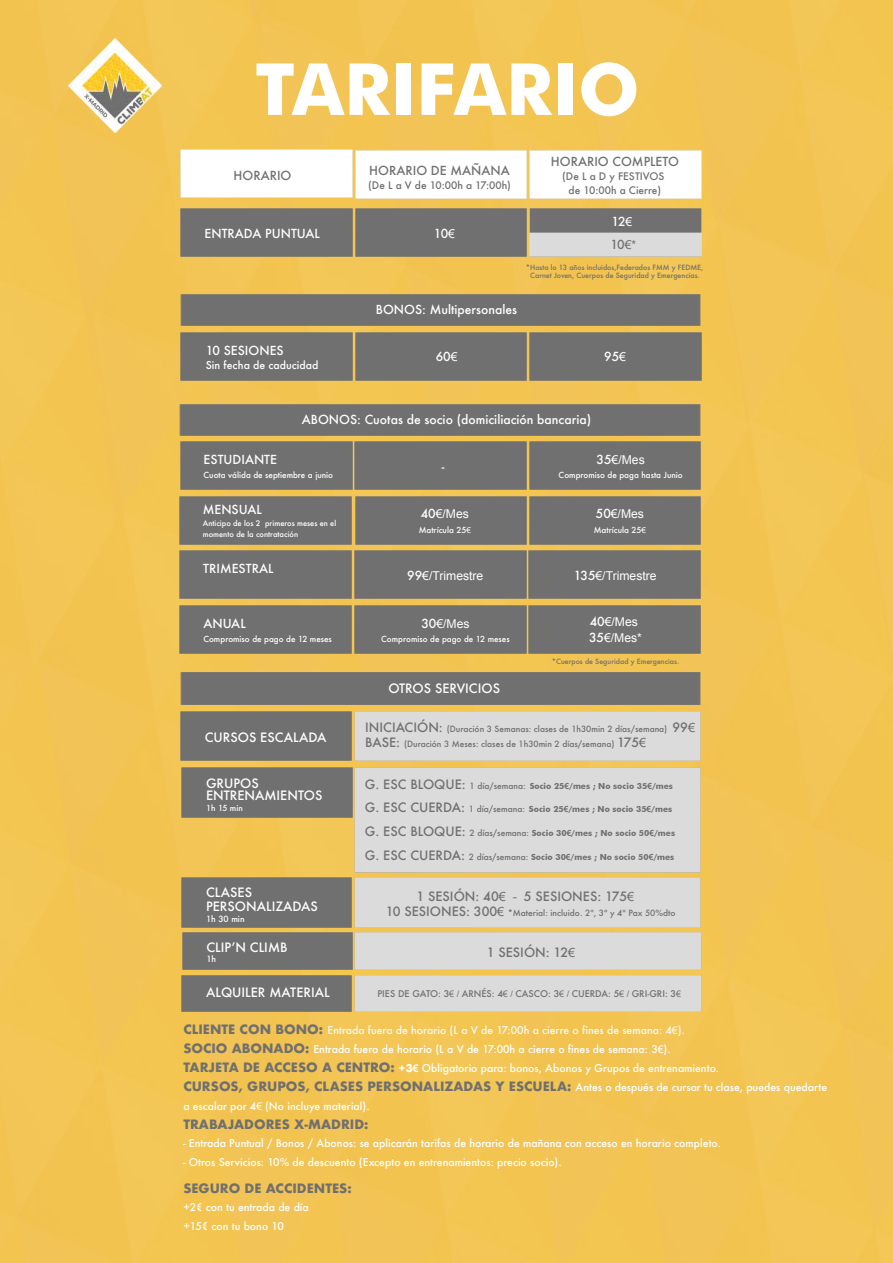
<style>
.page{position:relative;width:893px;height:1263px;background:#f3c454}
.page>*{position:absolute;margin:0;border:0;box-sizing:border-box;transform-origin:0 0}
.t1{font:700 72px "Futura BT";color:#fff}
.t2{font:700 12.6px "Futura";color:#707070}
.t3{font:500 12.6px/11.7px "Futura";color:#fff}
.t4{font:500 12.6px "Futura";color:#707070}
.t5{font:500 12.15px "Futura";color:#fff}
.t6{font:12.15px/15.8px "Arial";color:#fff}
.t7{font:500 12.15px "Futura";color:#707070}
.t8{font:500 10.5px/18.9px "Futura";color:#fff}
.t9{font:500 10.2px/14.2px "Futura";color:#707070;text-align:center}
.t10{font:500 9px "Futura";color:#707070}
.t11{font:700 8.4px "Futura BT";color:#707070}
.t12{font:500 8.4px/14.7px "Futura";color:#707070}
.t13{font:500 8.4px "Futura";color:#fff}
.t14{font:500 8.1px "Futura";color:#fff}
.t15{font:500 7.5px/11.2px "Futura";color:#fff}
.t16{font:500 7.05px/8.1px "Futura";color:#707070;text-align:center}
.s1{font-family:"Arial";font-weight:400}
.s2{font-family:"Futura";font-weight:500}
.s3{font-size:12.6px}
.s4{font-family:"Arial";font-weight:400;font-size:12.6px}
.s5{font-family:"Futura";font-weight:500;font-size:12.6px}
.s6{font-family:"Arial"}
.s7{font-weight:700;font-size:12.6px;color:#707070}
.s8{color:#f9f9f9}
.s9{font-family:"Arial";font-weight:400;color:#f9f9f9}
.s10{font-weight:700}
.s11{font-family:"Arial";font-weight:700}
.s12{font-weight:500;font-size:10.5px;color:#fff}
</style>
<div class="page">
<img style="left:68px;top:39px;width:94px;height:93px">
<div style="left:180px;top:672px;width:520px;height:32px;background:#707070"></div>
<div style="left:181px;top:711px;width:171px;height:50px;background:#707070"></div>
<div style="left:355px;top:711px;width:345px;height:50px;background:#dbdbdb"></div>
<div style="left:182px;top:767px;width:170px;height:50px;background:#707070"></div>
<div style="left:355px;top:767px;width:346px;height:105px;background:#dbdbdb"></div>
<div style="left:182px;top:878px;width:170px;height:49px;background:#707070"></div>
<div style="left:355px;top:878px;width:346px;height:49px;background:#dbdbdb"></div>
<div style="left:182px;top:933px;width:170px;height:36px;background:#707070"></div>
<div style="left:182px;top:975px;width:170px;height:36px;background:#707070"></div>
<div style="left:355px;top:933px;width:346px;height:36px;background:#dbdbdb"></div>
<div style="left:355px;top:975px;width:346px;height:36px;background:#dbdbdb"></div>
<div style="left:181px;top:209px;width:172px;height:48px;background:#707070"></div>
<div style="left:355px;top:209px;width:172px;height:48px;background:#707070"></div>
<img style="left:529px;top:209px;width:172px;height:48px">
<div style="left:181px;top:294px;width:519px;height:31px;background:#707070"></div>
<div style="left:180px;top:332px;width:172px;height:48px;background:#707070"></div>
<div style="left:355px;top:332px;width:172px;height:48px;background:#707070"></div>
<div style="left:529px;top:332px;width:172px;height:48px;background:#707070"></div>
<div style="left:180px;top:404px;width:520px;height:31px;background:#707070"></div>
<div style="left:180px;top:442px;width:172px;height:48px;background:#707070"></div>
<div style="left:529px;top:442px;width:171px;height:48px;background:#707070"></div>
<div style="left:355px;top:442px;width:172px;height:48px;background:#707070"></div>
<div style="left:180px;top:496px;width:172px;height:48px;background:#707070"></div>
<div style="left:529px;top:496px;width:171px;height:48px;background:#707070"></div>
<div style="left:355px;top:496px;width:171px;height:48px;background:#707070"></div>
<div style="left:180px;top:550px;width:172px;height:48px;background:#707070"></div>
<div style="left:180px;top:606px;width:172px;height:48px;background:#707070"></div>
<div style="left:529px;top:550px;width:172px;height:48px;background:#707070"></div>
<div style="left:529px;top:606px;width:172px;height:48px;background:#707070"></div>
<div style="left:354px;top:550px;width:172px;height:48px;background:#707070"></div>
<div style="left:354px;top:606px;width:172px;height:48px;background:#707070"></div>
<img style="left:181px;top:150px;width:172px;height:48px">
<img style="left:355px;top:151px;width:172px;height:48px">
<img style="left:529px;top:151px;width:172px;height:48px">
<h1 class="t1" style="left:255px;top:46px;width:386px">TARIFARIO</h1>
<p class="t7" style="left:234px;top:167px;width:59px">HORARIO</p>
<p class="t7" style="left:369px;top:162px;width:142px">HORARIO DE MAÑANA</p>
<p class="t9" style="left:368px;top:178px;width:144px">(De L a V de 10:00h a 17:00h)</p>
<p class="t5" style="left:205px;top:225px;width:117px">ENTRADA PUNTUAL</p>
<p class="t5" style="left:434px;top:225px;width:23px">10<span class="s1">€</span></p>
<p class="t5" style="left:376px;top:301px;width:143px">BONOS: Multipersonales</p>
<p class="t7" style="left:551px;top:153px;width:130px">HORARIO COMPLETO</p>
<p class="t9" style="left:562px;top:169px;width:104px">(De L a D y FESTIVOS de 10:00h a Cierre)</p>
<p class="t5" style="left:611px;top:214px;width:22px">12<span class="s1">€</span></p>
<p class="t16" style="left:526px;top:263px;width:179px">*Hasta lo 13 años incluidos,Federados FMM y FEDME,<br>Carnet Joven, Cuerpos de Seguridad y Emergencias.</p>
<p class="t7" style="left:610px;top:236px;width:27px">10<span class="s1">€*</span></p>
<p class="t5" style="left:206px;top:342px;width:79px">10 SESIONES</p>
<p class="t8" style="left:206px;top:356px;width:114px">Sin fecha de caducidad</p>
<p class="t5" style="left:436px;top:348px;width:23px">60<span class="s1">€</span></p>
<p class="t5" style="left:604px;top:348px;width:23px">95<span class="s1">€</span></p>
<p class="t5" style="left:302px;top:411px;width:291px">ABONOS: Cuotas de socio (domiciliación bancaria)</p>
<p class="t5" style="left:204px;top:451px;width:75px">ESTUDIANTE</p>
<p class="t14" style="left:204px;top:470px;width:131px">Cuota válida de septiembre a junio</p>
<p class="t5" style="left:203px;top:501px;width:60px">MENSUAL</p>
<p class="t15" style="left:203px;top:517px;width:135px">Anticipo de los 2 primeros meses en el momento de la contratación</p>
<p class="t5" style="left:203px;top:560px;width:72px">TRIMESTRAL</p>
<p class="t5" style="left:203px;top:615px;width:44px">ANUAL</p>
<p class="t14" style="left:203px;top:634px;width:130px">Compromiso de pago de 12 meses</p>
<p class="t3" style="left:205px;top:731px;width:123px">CURSOS ESCALADA</p>
<p class="t3" style="left:206px;top:777px;width:118px">GRUPOS<br>ENTRENAMIENTOS</p>
<p class="t14" style="left:206px;top:802px;width:38px">1h 15 min</p>
<p class="t3" style="left:206px;top:884px;width:113px;line-height:14.7px">CLASES<br>PERSONALIZADAS</p>
<p class="t13" style="left:206px;top:913px;width:40px">1h 30 min</p>
<p class="t5" style="left:442px;top:458px;width:4px">-</p>
<p class="t6" style="left:421px;top:506px;width:50px"><span class="s2">40</span>€/Mes</p>
<p class="t14" style="left:419px;top:524px;width:54px">Matrícula 25<span class="s1">€</span></p>
<p class="t6" style="left:407px;top:568px;width:78px"><span class="s2">99</span>€/Trimestre</p>
<p class="t6" style="left:421px;top:616px;width:50px"><span class="s2">30</span>€/Mes</p>
<p class="t14" style="left:381px;top:633px;width:130px">Compromiso de pago de 12 meses</p>
<p class="t3" style="left:388px;top:682px;width:113px">OTROS SERVICIOS</p>
<p class="t6" style="left:596px;top:452px;width:50px"><span class="s2">35</span>€/Mes</p>
<p class="t14" style="left:559px;top:469px;width:126px">Compromiso de paga hasta Junio</p>
<p class="t6" style="left:596px;top:506px;width:50px"><span class="s2">50</span>€/Mes</p>
<p class="t14" style="left:594px;top:524px;width:54px">Matrícula 25<span class="s1">€</span></p>
<p class="t6" style="left:574px;top:568px;width:84px"><span class="s2">135</span>€/Trimestre</p>
<p class="t6" style="left:589px;top:614px;width:54px"><span class="s2">40</span>€/Mes<br><span class="s2">35</span>€/Mes*</p>
<p class="t16" style="left:552px;top:658px;width:129px">*Cuerpos de Seguridad y Emergencias.</p>
<p class="t12" style="left:365px;top:722px;width:331px"><span class="s3">INICIACIÓN:</span> (Duración 3 Semanas: clases de 1h30min 2 días/semana) <span class="s3">99</span><span class="s4">€<br></span><span class="s3">BASE:</span> (Duración 3 Meses: clases de 1h30min 2 días/semana) <span class="s3">175</span><span class="s4">€</span></p>
<p class="t11" style="left:365px;top:780px;width:309px"><span class="s5">G. ESC BLOQUE:</span> <span class="s2">1 día/semana:</span> Socio 25<span class="s6">€</span>/mes ; No socio 35<span class="s6">€</span>/mes</p>
<p class="t11" style="left:365px;top:804px;width:309px"><span class="s5">G. ESC CUERDA:</span> <span class="s2">1 día/semana:</span> Socio 25<span class="s6">€</span>/mes ; No socio 35<span class="s6">€</span>/mes</p>
<p class="t11" style="left:365px;top:828px;width:312px"><span class="s5">G. ESC BLOQUE:</span> <span class="s2">2 días/semana:</span> Socio 30<span class="s6">€</span>/mes ; No socio 50<span class="s6">€</span>/mes</p>
<p class="t11" style="left:365px;top:851px;width:311px"><span class="s5">G. ESC CUERDA:</span> <span class="s2">2 días/semana:</span> Socio 30<span class="s6">€</span>/mes ; No socio 50<span class="s6">€</span>/mes</p>
<p class="t4" style="left:416px;top:888px;width:219px">1 SESIÓN: 40<span class="s1">€ -</span> 5 SESIONES: 175<span class="s1">€</span></p>
<p class="t12" style="left:386px;top:905px;width:291px"><span class="s3">10 SESIONES: 300</span><span class="s4">€</span> *Material: incluido. 2ª, 3ª y 4ª Pax 50%dto</p>
<p class="t3" style="left:206px;top:941px;width:83px">CLIPʼN CLIMB</p>
<p class="t13" style="left:206px;top:953px;width:11px">1h</p>
<p class="t3" style="left:206px;top:986px;width:125px">ALQUILER MATERIAL</p>
<p class="t4" style="left:487px;top:943px;width:90px">1 SESIÓN: 12<span class="s1">€</span></p>
<p class="t10" style="left:377px;top:988px;width:305px">PIES DE GATO: 3<span class="s1">€ /</span> ARNÉS: 4<span class="s1">€ /</span> CASCO: 3<span class="s1">€ /</span> CUERDA: 5<span class="s1">€ /</span> GRI-GRI: 3<span class="s1">€</span></p>
<p class="t8" style="left:183px;top:1021px;width:537px"><span class="s7">CLIENTE CON BONO:</span> <span class="s8">Entrada fuera de horario (L a V de 17:00h a cierre o fines de semana: 4</span><span class="s9">€</span><span class="s8">).<br></span><span class="s7">SOCIO ABONADO:</span> Entrada fuera de horario (L a V de 17:00h a cierre o fines de semana: 3<span class="s1">€</span>).<br><span class="s7">TARJETA DE ACCESO A CENTRO:</span> <span class="s10">+3</span><span class="s11">€</span> Obligatorio para: bonos, Abonos y Grupos de entrenamiento.</p>
<p class="t2" style="left:183px;top:1077px;width:645px">CURSOS, GRUPOS, CLASES PERSONALIZADAS Y ESCUELA: <span class="s12">Antes o después de cursar tu clase, puedes quedarte</span></p>
<p class="t8" style="left:183px;top:1096px;width:188px">a escalar por 4<span class="s1">€</span> (No incluye material).</p>
<p class="t2" style="left:183px;top:1115px;width:187px">TRABAJADORES X-MADRID:</p>
<p class="t8" style="left:183px;top:1134px;width:539px">- Entrada Puntual / Bonos / Abonos: se aplicarán tarifas de horario de mañana con acceso en horario completo.</p>
<p class="t8" style="left:183px;top:1153px;width:380px">- Otros Servicios: 10% de descuento (Excepto en entrenamientos: precio socio).</p>
<p class="t2" style="left:183px;top:1179px;width:170px">SEGURO DE ACCIDENTES:</p>
<p class="t8" style="left:183px;top:1198px;width:127px">+2€ con tu entrada de día +15€ con tu bono 10</p>
</div>
